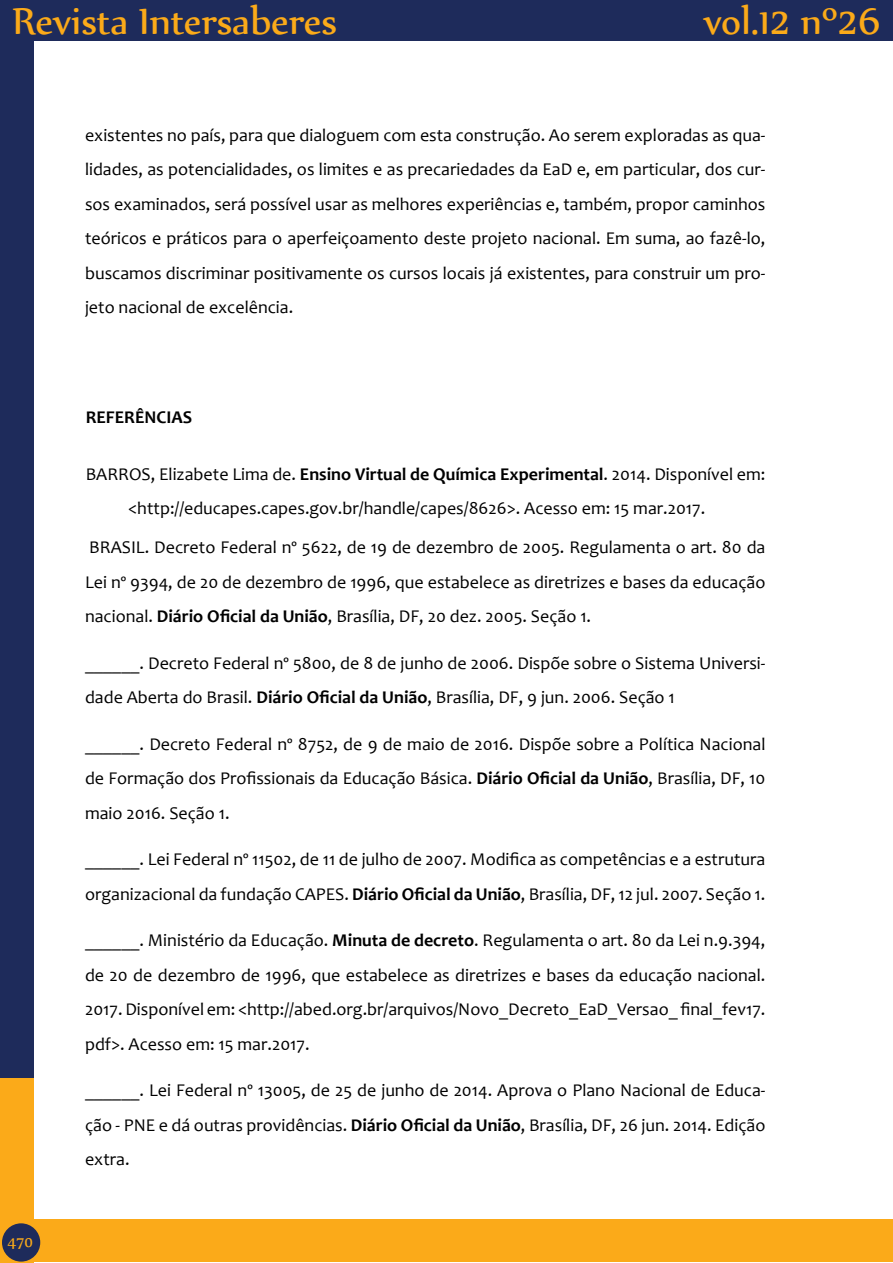
<style>
.page{position:relative;width:893px;height:1263px;background:#fff}
.page>*{position:absolute;margin:0;border:0;box-sizing:border-box;transform-origin:0 0}
.t1{font:45px "Nyala";color:#fbaa19}
.t2{font:18px/34.5px "Candara";color:#000;text-align:justify}
.t3{font:700 18px "Candara";color:#000}
.t4{font:18px "Nyala";color:#fbaa19}
.s1{font-weight:700}
</style>
<div class="page">
<div style="left:0;top:0;width:33px;height:1081px;background:#1e2b5b"></div>
<div style="left:0;top:0;width:893px;height:41px;background:#1e2b5b"></div>
<div style="left:0;top:1078px;width:33px;height:185px;background:#fbaa19"></div>
<div style="left:21px;top:1219px;width:872px;height:43px;background:#fbaa19"></div>
<div style="left:2px;top:1223px;width:38px;height:38px;background:#1e2b5b;border-radius:50%"></div>
<h1 class="t1" style="left:13px;top:-6px;width:326px">Revista Intersaberes</h1>
<h1 class="t1" style="left:704px;top:-6px;width:178px">vol.12 nº26</h1>
<p class="t2" style="left:85px;top:117px;width:682px">existentes no país, para que dialoguem com esta construção. Ao serem exploradas as qua&shy;lidades, as potencialidades, os limites e as precariedades da EaD e, em particular, dos cur&shy;sos examinados, será possível usar as melhores experiências e, também, propor caminhos teóricos e práticos para o aperfeiçoamento deste projeto nacional. Em suma, ao fazê-lo, buscamos discriminar positivamente os cursos locais já existentes, para construir um pro&shy;jeto nacional de excelência.</p>
<p class="t3" style="left:86px;top:405px;width:108px">REFERÊNCIAS</p>
<p class="t4" style="left:8px;top:1231px;width:27px">470</p>
<p class="t2" style="left:128px;top:456px;width:639px;text-indent:-43px">BARROS, Elizabete Lima de. <span class="s1">Ensino Virtual de Química Experimental</span>. 2014. Disponível em: &lt;http://educapes.capes.gov.br/handle/capes/8626&gt;. Acesso em: 15 mar.2017.</p>
<p class="t2" style="left:85px;top:530px;width:682px">BRASIL. Decreto Federal nº 5622, de 19 de dezembro de 2005. Regulamenta o art. 80 da Lei nº 9394, de 20 de dezembro de 1996, que estabelece as diretrizes e bases da educação nacional. <span class="s1">Diário Oficial da União</span>, Brasília, DF, 20 dez. 2005. Seção 1.</p>
<p class="t2" style="left:85px;top:645px;width:682px">______. Decreto Federal nº 5800, de 8 de junho de 2006. Dispõe sobre o Sistema Universi&shy;dade Aberta do Brasil. <span class="s1">Diário Oficial da União</span>, Brasília, DF, 9 jun. 2006. Seção 1</p>
<p class="t2" style="left:85px;top:726px;width:682px">______. Decreto Federal nº 8752, de 9 de maio de 2016. Dispõe sobre a Política Nacional de Formação dos Profissionais da Educação Básica. <span class="s1">Diário Oficial da União</span>, Brasília, DF, 10 maio 2016. Seção 1.</p>
<p class="t2" style="left:85px;top:842px;width:682px">______. Lei Federal nº 11502, de 11 de julho de 2007. Modifica as competências e a estrutura organizacional da fundação CAPES. <span class="s1">Diário Oficial da União</span>, Brasília, DF, 12 jul. 2007. Seção 1.</p>
<p class="t2" style="left:85px;top:923px;width:682px">______. Ministério da Educação. <span class="s1">Minuta de decreto</span>. Regulamenta o art. 80 da Lei n.9.394, de 20 de dezembro de 1996, que estabelece as diretrizes e bases da educação nacional.<br>2017. Disponível em: &lt;http://abed.org.br/arquivos/Novo_Decreto_EaD_Versao_ final_fev17. pdf&gt;. Acesso em: 15 mar.2017.</p>
<p class="t2" style="left:85px;top:1073px;width:682px">______. Lei Federal nº 13005, de 25 de junho de 2014. Aprova o Plano Nacional de Educa&shy;ção - PNE e dá outras providências. <span class="s1">Diário Oficial da União</span>, Brasília, DF, 26 jun. 2014. Edição extra.</p>
</div>
